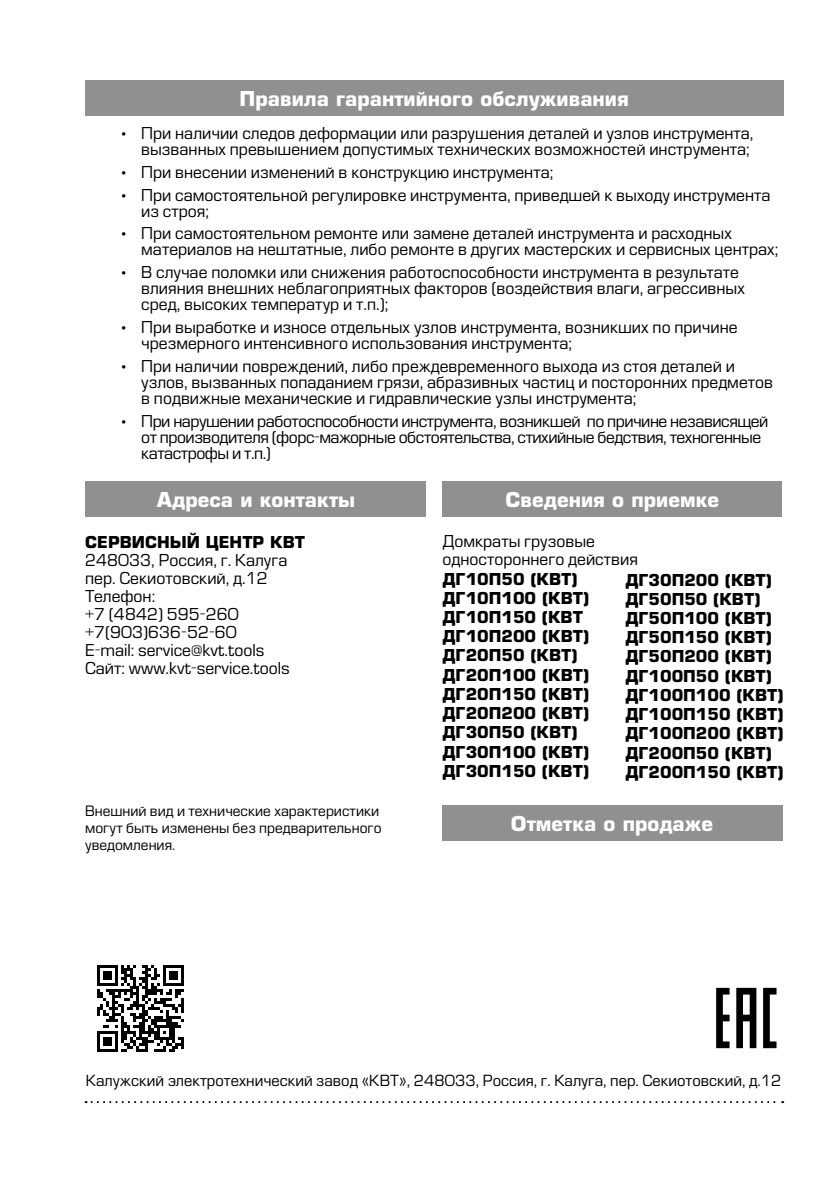
<style>
.page{position:relative;width:840px;height:1191px;background:#fff}
.page>*{position:absolute;margin:0;border:0;box-sizing:border-box;transform-origin:0 0}
.t1{font:700 20px "Europe";color:#fff}
.t2{font:16px/16px "Europe";color:#000}
.t3{font:700 16px/19.2px "Europe";color:#000}
.t4{font:16px/16px "Europe";letter-spacing:-.03em;color:#000}
.t5{font:15px "Europe";color:#000}
.t6{font:14px/16.8px "Europe";color:#000}
</style>
<div class="page">
<div style="left:85px;top:80px;width:697px;height:35px;background:#909090"></div>
<svg style="left:716px;top:987px;width:60px;height:61px"></svg>
<div style="left:442px;top:481px;width:340px;height:35px;background:#909090"></div>
<div style="left:441px;top:805px;width:341px;height:35px;background:#909090"></div>
<div style="left:86px;top:481px;width:340px;height:35px;background:#909090"></div>
<svg style="left:85px;top:1101px;width:697px;height:2px"></svg>
<img style="left:97px;top:965px;width:87px;height:87px">
<p class="t1" style="left:239px;top:86px;width:390px">Правила гарантийного обслуживания</p>
<p class="t2" style="left:118px;top:125px;width:636px;text-align:right">• При наличии следов деформации или разрушения деталей и узлов инструмента, вызванных превышением допустимых технических возможностей инструмента;</p>
<p class="t2" style="left:118px;top:164px;width:436px">• При внесении изменений в конструкцию инструмента;</p>
<p class="t2" style="left:141px;top:187px;width:630px;text-indent:-23px">• При самостоятельной регулировке инструмента, приведшей к выходу инструмента из строя;</p>
<p class="t2" style="left:141px;top:226px;width:638px;text-indent:-23px">• При самостоятельном ремонте или замене деталей инструмента и расходных материалов на нештатные, либо ремонте в других мастерских и сервисных центрах;</p>
<p class="t2" style="left:141px;top:264px;width:605px;text-indent:-23px">• В случае поломки или снижения работоспособности инструмента в результате влияния внешних неблагоприятных факторов (воздействия влаги, агрессивных сред, высоких температур и т.п.);</p>
<p class="t2" style="left:141px;top:319px;width:597px;text-indent:-23px">• При выработке и износе отдельных узлов инструмента, возникших по причине чрезмерного интенсивного использования инструмента;</p>
<p class="t2" style="left:141px;top:358px;width:633px;text-indent:-23px">• При наличии повреждений, либо преждевременного выхода из стоя деталей и узлов, вызванных попаданием грязи, абразивных частиц и посторонних предметов в подвижные механические и гидравлические узлы инструмента;</p>
<p class="t4" style="left:141px;top:413px;width:628px;text-indent:-23px">• При нарушении работоспособности инструмента, возникшей по причине независящей от производителя (форс-мажорные обстоятельства, стихийные бедствия, техногенные катастрофы и т.п.)</p>
<p class="t1" style="left:157px;top:487px;width:200px">Адреса и контакты</p>
<p class="t3" style="left:85px;top:533px;width:221px">СЕРВИСНЫЙ ЦЕНТР КВТ</p>
<p class="t2" style="left:85px;top:552px;width:206px;line-height:18px">248033, Россия, г. Калуга пер. Секиотовский, д.12<br>Телефон:<br>+7 (4842) 595-260 +7(903)636-52-60<br>E-mail: serviсe@kvt.tools<br>Сайт: www.kvt-service.tools</p>
<p class="t6" style="left:85px;top:802px;width:298px">Внешний вид и технические характеристики могут быть изменены без предварительного уведомления.</p>
<p class="t1" style="left:505px;top:487px;width:215px">Сведения о приемке</p>
<p class="t2" style="left:442px;top:533px;width:197px;line-height:18px">Домкраты грузовые одностороннего действия</p>
<p class="t3" style="left:442px;top:569px;width:148px">ДГ10П50 (КВТ)<br>ДГ10П100 (КВТ)<br>ДГ10П150 (КВТ<br>ДГ10П200 (КВТ)<br>ДГ20П50 (КВТ)<br>ДГ20П100 (КВТ)<br>ДГ20П150 (КВТ)<br>ДГ20П200 (КВТ)<br>ДГ30П50 (КВТ)<br>ДГ30П100 (КВТ)<br>ДГ30П150 (КВТ)</p>
<p class="t3" style="left:625px;top:570px;width:160px">ДГ30П200 (КВТ)<br>ДГ50П50 (КВТ)<br>ДГ50П100 (КВТ)<br>ДГ50П150 (КВТ)<br>ДГ50П200 (КВТ)<br>ДГ100П50 (КВТ)<br>ДГ100П100 (КВТ)<br>ДГ100П150 (КВТ)<br>ДГ100П200 (КВТ)<br>ДГ200П50 (КВТ)<br>ДГ200П150 (КВТ)</p>
<p class="t1" style="left:510px;top:811px;width:204px">Отметка о продаже</p>
<p class="t5" style="left:86px;top:1072px;width:696px">Калужский электротехнический завод «КВТ», 248033, Россия, г. Калуга, пер. Секиотовский, д.12</p>
</div>
